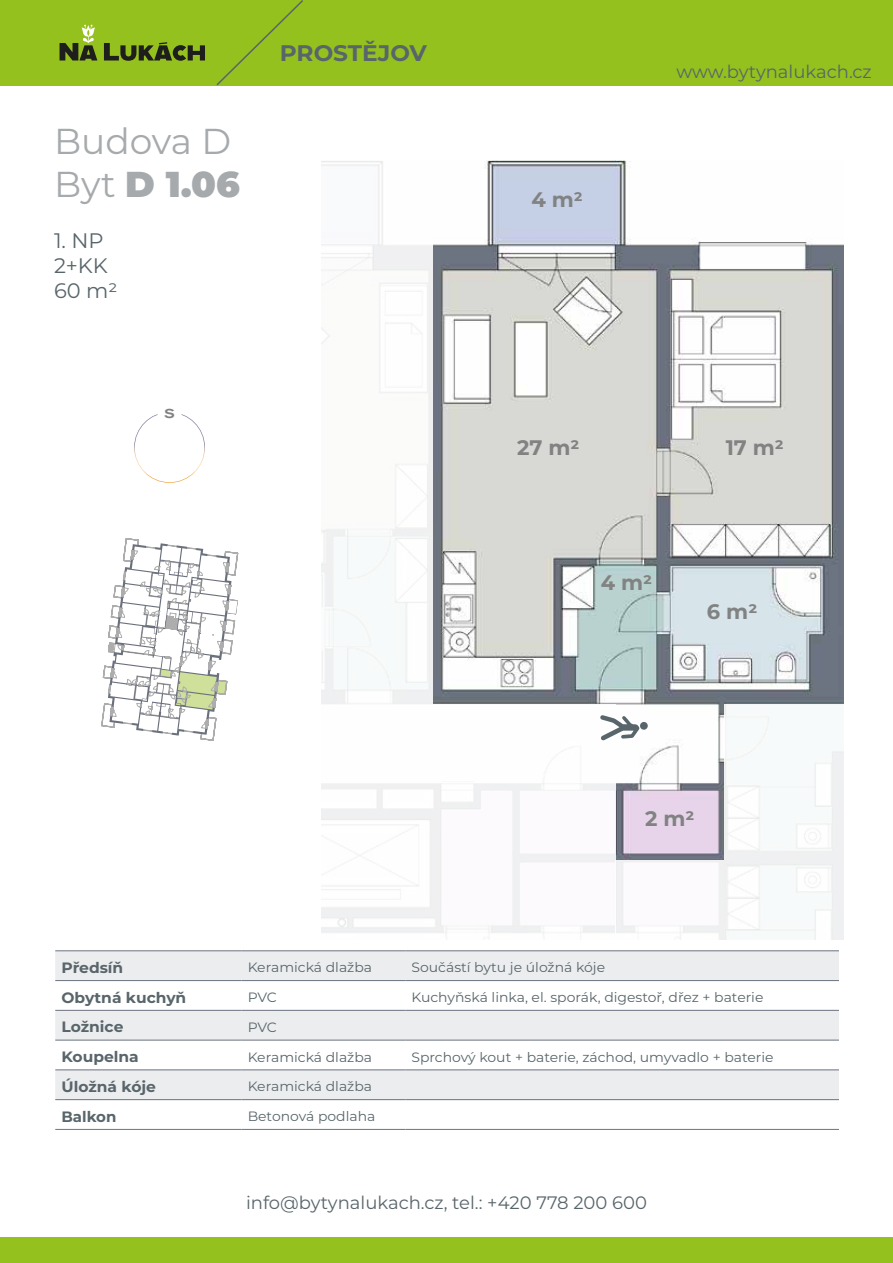
<style>
.page{position:relative;width:893px;height:1263px;background:#fff}
.page>*{position:absolute;margin:0;border:0;box-sizing:border-box;transform-origin:0 0}
.t1{font:36px/43.2px "Montserrat";color:#a6aaad}
.t2{font:700 22.5px "Montserrat";color:#58656a}
.t3{font:700 21px "Montserrat";color:#818282}
.t4{font:21px/25.2px "Montserrat";color:#58656a}
.t5{font:18px "Montserrat";color:#58656a}
.t6{font:700 15px "Montserrat";color:#58656a}
.t7{font:13.5px "Montserrat";color:#58656a}
.t8{font:700 13.5px "Ancona Ex";color:#818282}
.s1{font-weight:900}
</style>
<div class="page">
<img style="left:432px;top:160px;width:412px;height:701px">
<div style="left:269px;top:704px;width:347px;height:241px;background:#fff"></div>
<div style="left:724px;top:704px;width:120px;height:241px;background:#f7fafa"></div>
<svg style="left:600px;top:715px;width:39px;height:26px"></svg>
<div style="left:640px;top:722px;width:8px;height:8px;background:#58656a;border-radius:50%"></div>
<img style="left:134px;top:414px;width:71px;height:69px">
<div style="left:158px;top:401px;width:24px;height:24px;background:#fff;border-radius:50%"></div>
<svg style="left:101px;top:538px;width:137px;height:203px"></svg>
<div style="left:0;top:0;width:893px;height:85px;background:#95c11f"></div>
<svg style="left:104px;top:42px;width:101px;height:19px"></svg>
<svg style="left:60px;top:25px;width:37px;height:36px"></svg>
<div style="left:0;top:1237px;width:893px;height:26px;background:#95c11f"></div>
<svg style="left:215px;top:0;width:90px;height:86px"></svg>
<svg style="left:55px;top:951px;width:784px;height:148px;fill:#ecedee"></svg>
<hr style="left:241px;top:1010px;width:164px;height:1px;background:#6c727f">
<hr style="left:405px;top:1010px;width:434px;height:1px;background:#6c727f">
<hr style="left:241px;top:1040px;width:164px;height:1px;background:#6c727f">
<hr style="left:405px;top:1040px;width:434px;height:1px;background:#6c727f">
<hr style="left:241px;top:1069px;width:164px;height:1px;background:#6c727f">
<hr style="left:405px;top:1069px;width:434px;height:1px;background:#6c727f">
<hr style="left:241px;top:1099px;width:164px;height:1px;background:#6c727f">
<hr style="left:405px;top:1099px;width:434px;height:1px;background:#6c727f">
<hr style="left:55px;top:1010px;width:186px;height:1px;background:#6c727f">
<hr style="left:55px;top:1040px;width:186px;height:1px;background:#6c727f">
<hr style="left:55px;top:1069px;width:186px;height:1px;background:#6c727f">
<hr style="left:55px;top:1099px;width:186px;height:1px;background:#6c727f">
<hr style="left:55px;top:980px;width:186px;height:1px;background:#6c727f">
<hr style="left:241px;top:980px;width:164px;height:1px;background:#6c727f">
<hr style="left:405px;top:980px;width:434px;height:1px;background:#6c727f">
<hr style="left:55px;top:950px;width:186px;height:1px;background:#6c727f">
<hr style="left:241px;top:950px;width:164px;height:1px;background:#6c727f">
<hr style="left:405px;top:950px;width:434px;height:1px;background:#6c727f">
<hr style="left:55px;top:1129px;width:186px;height:1px;background:#6c727f">
<hr style="left:241px;top:1129px;width:164px;height:1px;background:#6c727f">
<hr style="left:405px;top:1129px;width:434px;height:1px;background:#6c727f">
<h1 class="t1" style="left:54px;top:118px;width:187px">Budova D<br>Byt <span class="s1">D 1.06</span></h1>
<h3 class="t4" style="left:54px;top:227px;width:65px">1. NP<br>2+KK<br>60 m2</h3>
<h2 class="t2" style="left:280px;top:37px;width:149px">PROSTĚJOV</h2>
<p class="t8" style="left:164px;top:404px;width:12px">S</p>
<h3 class="t3" style="left:531px;top:185px;width:53px">4 m2</h3>
<h3 class="t5" style="left:676px;top:59px;width:197px">www.bytynalukach.cz</h3>
<h3 class="t3" style="left:517px;top:432px;width:64px">27 m2</h3>
<h3 class="t3" style="left:726px;top:432px;width:60px">17 m2</h3>
<h3 class="t3" style="left:601px;top:567px;width:53px">4 m2</h3>
<h3 class="t3" style="left:707px;top:597px;width:52px">6 m2</h3>
<h3 class="t3" style="left:645px;top:803px;width:51px">2 m2</h3>
<p class="t6" style="left:61px;top:957px;width:63px">Předsíň</p>
<p class="t7" style="left:248px;top:958px;width:126px">Keramická dlažba</p>
<p class="t7" style="left:411px;top:958px;width:195px">Součástí bytu je úložná kóje</p>
<p class="t6" style="left:61px;top:986px;width:126px">Obytná kuchyň</p>
<p class="t7" style="left:248px;top:988px;width:31px">PVC</p>
<p class="t7" style="left:411px;top:988px;width:353px">Kuchyňská linka, el. sporák, digestoř, dřez + baterie</p>
<p class="t6" style="left:61px;top:1016px;width:63px">Ložnice</p>
<p class="t7" style="left:248px;top:1018px;width:31px">PVC</p>
<p class="t6" style="left:61px;top:1046px;width:79px">Koupelna</p>
<p class="t7" style="left:248px;top:1047px;width:126px">Keramická dlažba</p>
<p class="t7" style="left:411px;top:1047px;width:363px">Sprchový kout + baterie, záchod, umyvadlo + baterie</p>
<p class="t6" style="left:61px;top:1076px;width:96px">Úložná kóje</p>
<p class="t7" style="left:248px;top:1077px;width:126px">Keramická dlažba</p>
<p class="t6" style="left:61px;top:1106px;width:56px">Balkon</p>
<p class="t7" style="left:248px;top:1107px;width:129px">Betonová podlaha</p>
<h3 class="t5" style="left:246px;top:1190px;width:402px">info@bytynalukach.cz, tel.: +420 778 200 600</h3>
</div>
